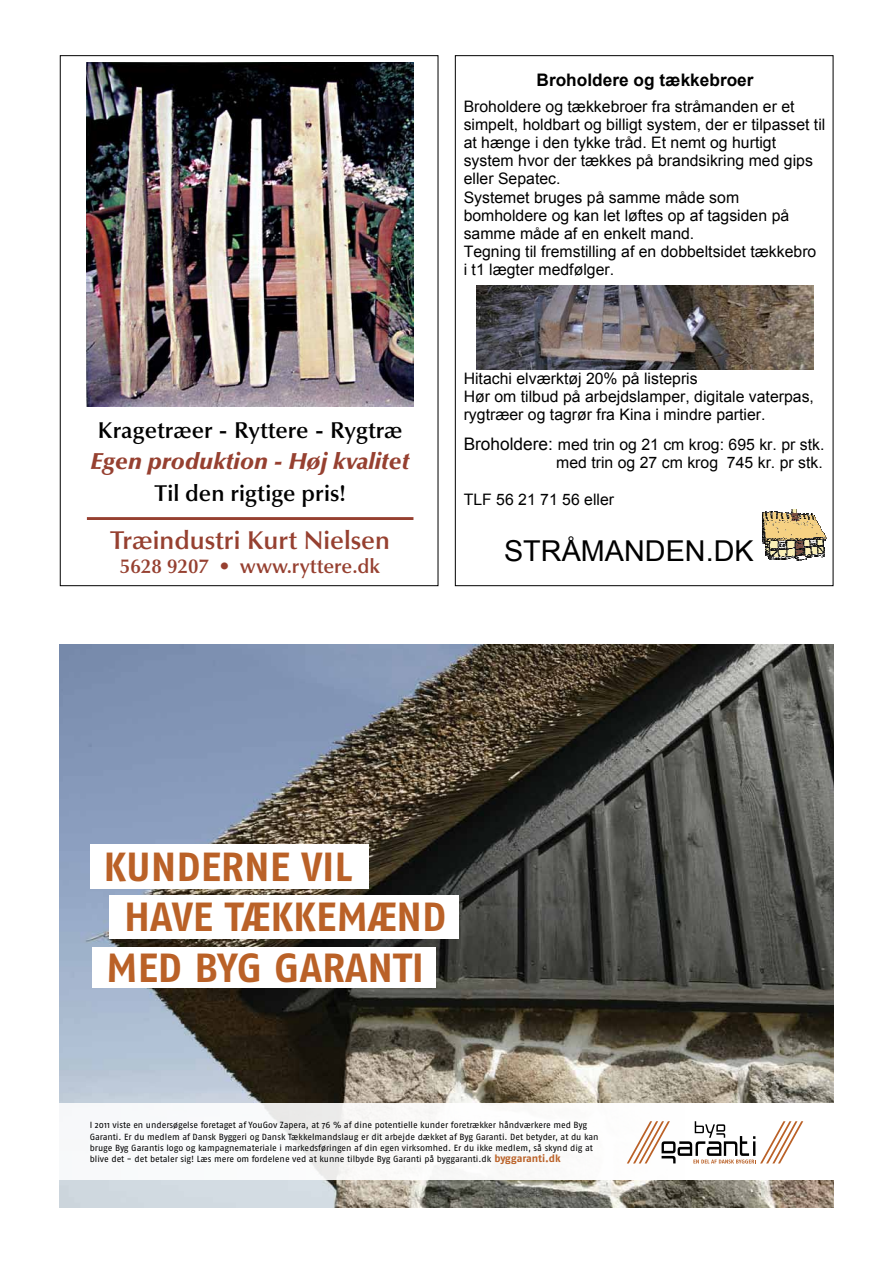
<style>
.page{position:relative;width:893px;height:1263px;background:#fff}
.page>*{position:absolute;margin:0;border:0;box-sizing:border-box;transform-origin:0 0}
.t1{font:700 40.65px "Fago No";color:#ba6127}
.t2{font:28.8px "Arial";color:#000}
.t3{font:600 25.95px "Optima";color:#964030}
.t4{font:600 23.1px/31.7px "Optima";color:#000;text-align:center}
.t5{font:600 20.1px "Optima";color:#964030}
.t6{font:700 17.25px "Arial";color:#000}
.t7{font:15.75px/18.1px "Arial";color:#000}
.t8{font:8.85px/11.1px "Fago No";letter-spacing:-.005em;color:#000}
.s1{font-weight:900;font-style:italic;color:#964030}
.s2{font-size:17.25px}
.s3{font-weight:700;font-size:10.5px;color:#ba6127}
</style>
<div class="page">
<img style="left:477px;top:285px;width:336px;height:84px">
<svg style="left:762px;top:509px;width:51px;height:6px"></svg>
<img style="left:762px;top:515px;width:64px;height:26px">
<img style="left:763px;top:540px;width:61px;height:4px">
<img style="left:766px;top:543px;width:58px;height:14px">
<img style="left:768px;top:556px;width:43px;height:2px">
<img style="left:768px;top:557px;width:39px;height:3px">
<svg style="left:770px;top:559px;width:17px;height:1px"></svg>
<svg style="left:796px;top:559px;width:11px;height:2px"></svg>
<img style="left:60px;top:645px;width:774px;height:563px">
<div style="left:60px;top:1103px;width:774px;height:76px;background:#fff"></div>
<svg style="left:627px;top:1121px;width:176px;height:42px"></svg>
<div style="left:90px;top:844px;width:279px;height:45px;background:#fff"></div>
<div style="left:93px;top:947px;width:343px;height:40px;background:#fff"></div>
<div style="left:109px;top:895px;width:349px;height:43px;background:#fff"></div>
<img style="left:87px;top:63px;width:326px;height:344px">
<hr style="left:87px;top:517px;width:326px;height:3px;background:#964030">
<p class="t4" style="left:91px;top:414px;width:320px">Kragetræer - Ryttere - Rygtræ<br><span class="s1">Egen produktion - Høj kvalitet<br></span>Til den rigtige pris!</p>
<p class="t3" style="left:110px;top:525px;width:281px">Træindustri Kurt Nielsen</p>
<p class="t5" style="left:120px;top:555px;width:262px">5628 9207 • www.ryttere.dk</p>
<p class="t6" style="left:537px;top:69px;width:219px">Broholdere og tækkebroer</p>
<p class="t7" style="left:464px;top:97px;width:363px">Broholdere og tækkebroer fra stråmanden er et simpelt, holdbart og billigt system, der er tilpasset til at hænge i den tykke tråd. Et nemt og hurtigt system hvor der tækkes på brandsikring med gips eller Sepatec.<br>Systemet bruges på samme måde som bomholdere og kan let løftes op af tagsiden på samme måde af en enkelt mand.<br>Tegning til fremstilling af en dobbeltsidet tækkebro<br>i t1 lægter medfølger.</p>
<p class="t7" style="left:464px;top:370px;width:352px">Hitachi elværktøj 20% på listepris<br>Hør om tilbud på arbejdslamper, digitale vaterpas, rygtræer og tagrør fra Kina i mindre partier.</p>
<p class="t7" style="left:464px;top:435px;width:362px;line-height:18.6px;text-align:right"><span class="s2">Broholdere:</span> med trin og 21 cm krog: 695 kr. pr stk. med trin og 27 cm krog 745 kr. pr stk.</p>
<p class="t7" style="left:464px;top:490px;width:152px">TLF 56 21 71 56 eller</p>
<p class="t2" style="left:504px;top:532px;width:251px">STRÅMANDEN.DK</p>
<p class="t1" style="left:103px;top:843px;width:251px">KUNDERNE VIL</p>
<p class="t1" style="left:124px;top:893px;width:324px">HAVE TÆKKEMÆND</p>
<p class="t1" style="left:106px;top:944px;width:319px">MED BYG GARANTI</p>
<p class="t8" style="left:90px;top:1120px;width:510px">I 2011 viste en undersøgelse foretaget af YouGov Zapera, at 76 % af dine potentielle kunder foretrækker håndværkere med Byg Garanti. Er du medlem af Dansk Byggeri og Dansk Tækkelmandslaug er dit arbejde dækket af Byg Garanti. Det betyder, at du kan bruge Byg Garantis logo og kampagnemateriale i markedsføringen af din egen virksomhed. Er du ikke medlem, så skynd dig at blive det - det betaler sig! Læs mere om fordelene ved at kunne tilbyde Byg Garanti på byggaranti.dk <span class="s3">BYGGARANTI.DK</span></p>
</div>
